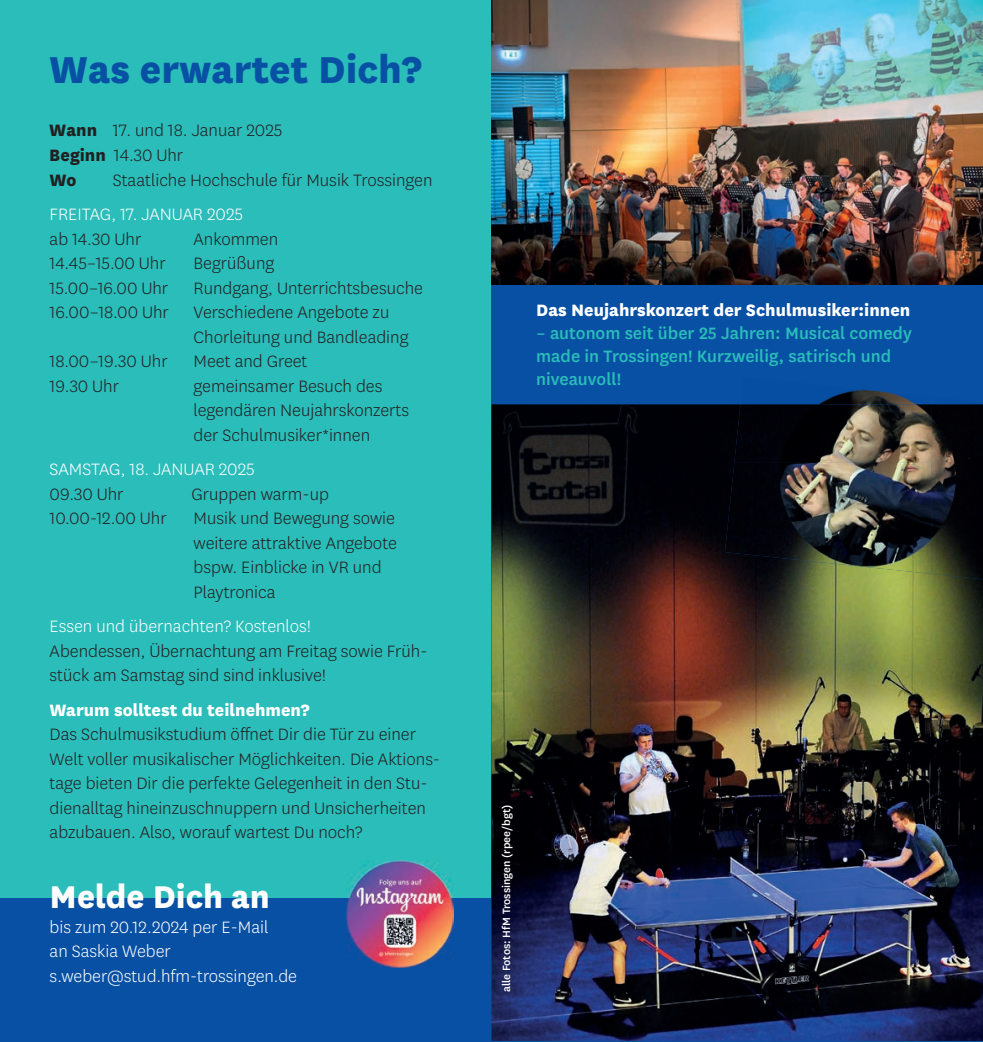
<style>
.page{position:relative;width:983px;height:1042px;background:#fff}
.page>*{position:absolute;margin:0;border:0;box-sizing:border-box;transform-origin:0 0}
.t1{font:800 43.75px "National";color:#0850a3}
.t2{font:800 36.75px "National";color:#fff}
.t3{font:300 19.25px/24.5px "National";color:#231f20}
.t4{font:300 19.25px/24.5px "National";color:#fff}
.t5{font:500 19.25px/23.1px "National";color:#2abdba}
.t6{font:800 19.25px "National";color:#fff}
.t7{font:500 12.25px "National";color:#fff}
.s1{font-weight:800}
</style>
<div class="page">
<div style="left:0;top:0;width:491px;height:1042px;background:#2abdba"></div>
<div style="left:491px;top:0;width:491px;height:1042px;background:#0850a3"></div>
<div style="left:0;top:898px;width:491px;height:144px;background:#0850a3"></div>
<img style="left:491px;top:404px;width:491px;height:637px">
<img style="left:491px;top:0;width:491px;height:285px">
<img style="left:346px;top:860px;width:107px;height:107px">
<img style="left:819px;top:389px;width:97px;height:15px">
<img style="left:724px;top:462px;width:103px;height:101px">
<img style="left:827px;top:463px;width:103px;height:111px">
<img style="left:930px;top:404px;width:52px;height:175px">
<img style="left:734px;top:404px;width:197px;height:59px">
<h1 class="t1" style="left:49px;top:38px;width:374px">Was erwartet Dich?</h1>
<p class="t3" style="left:49px;top:117px;width:234px"><span class="s1">Wann</span> 17. . und 18. Januar 2025<br><span class="s1">Beginn</span> 14.30 Uhr<br><span class="s1">Wo</span></p>
<p class="t3" style="left:113px;top:167px;width:321px">Staatliche Hochschule für Musik Trossingen</p>
<p class="t4" style="left:50px;top:201px;width:195px">FREITAG, 17. JANUAR 2025</p>
<p class="t3" style="left:50px;top:226px;width:93px">ab 14.30 Uhr</p>
<p class="t3" style="left:193px;top:226px;width:86px">Ankommen</p>
<p class="t3" style="left:50px;top:250px;width:117px">14.45–15.00 Uhr</p>
<p class="t3" style="left:193px;top:250px;width:82px">Begrüßung</p>
<p class="t3" style="left:50px;top:275px;width:120px">15.00–16.00 Uhr</p>
<p class="t3" style="left:193px;top:275px;width:231px">Rundgang, Unterrichtsbesuche</p>
<p class="t3" style="left:50px;top:299px;width:121px">16.00–18.00 Uhr</p>
<p class="t3" style="left:193px;top:299px;width:216px">Verschiedene Angebote zu<br>Chorleitung und Bandleading</p>
<p class="t3" style="left:50px;top:348px;width:120px">18.00–19.30 Uhr</p>
<p class="t3" style="left:193px;top:348px;width:115px">Meet and Greet</p>
<p class="t3" style="left:50px;top:373px;width:71px">19.30 Uhr</p>
<p class="t3" style="left:193px;top:373px;width:217px">gemeinsamer Besuch des legendären Neujahrskonzerts der Schulmusiker*innen</p>
<p class="t4" style="left:50px;top:456px;width:206px">SAMSTAG, 18. JANUAR 2025</p>
<p class="t3" style="left:50px;top:481px;width:75px">09.30 Uhr</p>
<p class="t3" style="left:191px;top:481px;width:139px">Gruppen warm-up</p>
<p class="t3" style="left:50px;top:505px;width:118px">10.00-12.00 Uhr</p>
<p class="t3" style="left:193px;top:505px;width:205px">Musik und Bewegung sowie weitere attraktive Angebote bspw. Einblicke in VR und<br>Playtronica</p>
<p class="t4" style="left:50px;top:613px;width:263px">Essen und übernachten? Kostenlos!</p>
<p class="t3" style="left:50px;top:638px;width:379px">Abendessen, Übernachtung am Freitag sowie Früh&shy;stück am Samstag sind sind inklusive!</p>
<p class="t6" style="left:50px;top:696px;width:261px">Warum solltest du teilnehmen?</p>
<p class="t3" style="left:50px;top:721px;width:392px">Das Schulmusikstudium öffnet Dir die Tür zu einer Welt voller musikalischer Möglichkeiten. Die Aktions&shy;tage bieten Dir die perfekte Gelegenheit in den Stu&shy;dienalltag hineinzuschnuppern und Unsicherheiten abzubauen. Also, worauf wartest Du noch?</p>
<h2 class="t2" style="left:50px;top:870px;width:222px">Melde Dich an</h2>
<p class="t4" style="left:50px;top:914px;width:249px">bis zum 20.12.2024 per E-Mail<br>an Saskia Weber s.weber@stud.hfm-trossingen.de</p>
<p class="t6" style="left:536px;top:296px;width:375px">Das Neujahrskonzert der Schulmusiker:innen</p>
<p class="t5" style="left:536px;top:320px;width:377px">– autonom seit über 25 Jahren: Musical comedy made in Trossingen! Kurzweilig, satirisch und niveauvoll!</p>
<p class="t7" style="left:498px;top:992px;width:189px;rotate:-90deg">alle Fotos: HfM Trossingen (rpee/bgt)</p>
</div>
